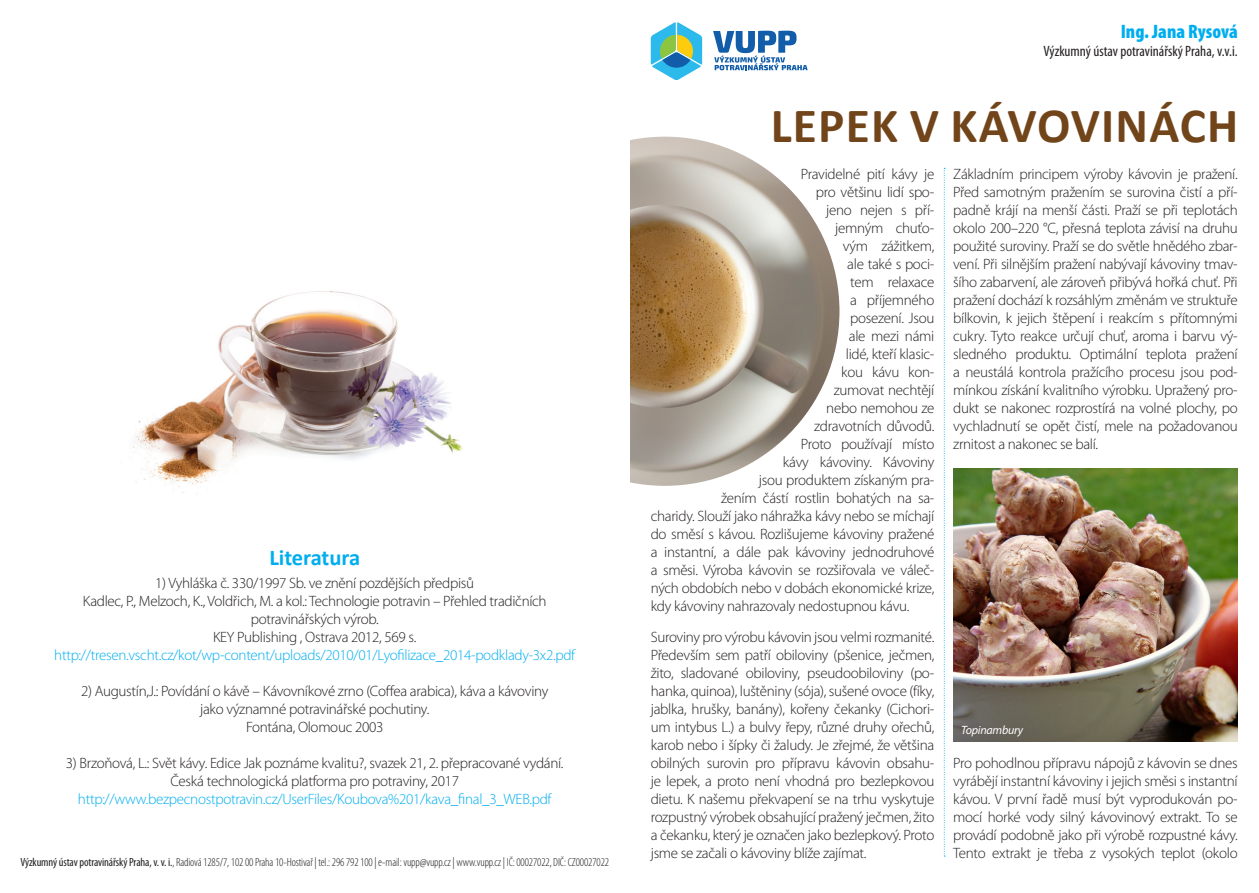
<style>
.page{position:relative;width:1259px;height:893px;background:#fff}
.page>*{position:absolute;margin:0;border:0;box-sizing:border-box;transform-origin:0 0}
.t1{font:700 49.5px "Calibri";letter-spacing:.025em;color:#71441a}
.t2{font:700 22.5px "Calibri";color:#00aeef}
.t3{font:900 condensed 19.5px "Myriad Pro";color:#00aeef}
.t4{font:300 15px/18px "Myriad Pro";letter-spacing:-.02em;color:#231f20;text-align:center}
.t5{font:300 15px "Myriad Pro";letter-spacing:-.02em;color:#00aeef}
.t6{font:condensed 15px "Myriad Pro";color:#231f20}
.t7{font:italic 12px "Myriad Pro";letter-spacing:-.02em;color:#fff}
.t8{font:300 condensed 11.85px "Myriad Pro";letter-spacing:-.01em;color:#231f20}
.s1{font-weight:400}
</style>
<div class="page">
<svg style="left:944px;top:168px;width:1px;height:689px"></svg>
<svg style="left:713px;top:31px;width:94px;height:39px"></svg>
<svg style="left:651px;top:22px;width:51px;height:58px"></svg>
<img style="left:490px;top:137px;width:349px;height:349px;border-radius:175px">
<img style="left:953px;top:469px;width:284px;height:272px">
<div style="left:372px;top:0;width:257px;height:512px;background:#fff"></div>
<img style="left:130px;top:291px;width:333px;height:204px">
<p class="t2" style="left:269px;top:542px;width:92px">Literatura</p>
<p class="t4" style="left:155px;top:574px;width:320px">1) Vyhláška č. 330/1997 Sb. ve znění pozdějších předpisů</p>
<p class="t4" style="left:83px;top:592px;width:465px">Kadlec, P., Melzoch, K., Voldřich, M. a kol.: Technologie potravin – Přehled tradičních potravinářských výrob.<br>KEY Publishing , Ostrava 2012, 569 s.</p>
<p class="t5" style="left:54px;top:646px;width:522px">http://tresen.vscht.cz/kot/wp-content/uploads/2010/01/Lyofilizace_2014-podklady-3x2.pdf</p>
<p class="t4" style="left:81px;top:682px;width:469px">2) Augustín,J.: Povídání o kávě – Kávovníkové zrno (Coffea arabica), káva a kávoviny jako významné potravinářské pochutiny.</p>
<p class="t4" style="left:246px;top:718px;width:139px">Fontána, Olomouc 2003</p>
<p class="t4" style="left:66px;top:754px;width:499px">3) Brzoňová, L.: Svět kávy. Edice Jak poznáme kvalitu?, svazek 21, 2. přepracované vydání.<br>Česká technologická platforma pro potraviny, 2017</p>
<p class="t5" style="left:78px;top:790px;width:475px">http://www.bezpecnostpotravin.cz/UserFiles/Koubova%201/kava_final_3_WEB.pdf</p>
<p class="t8" style="left:20px;top:855px;width:590px"><span class="s1">Výzkumný ústav potravinářský Praha, v. v. i.</span>, Radiová 1285/7, 102 00 Praha 10-Hostivař | tel.: 296 792 100 | e-mail: vupp@vupp.cz | www.vupp.cz | IČ: 00027022, DIČ: CZ00027022</p>
<p class="t3" style="left:1120px;top:21px;width:118px">Ing. Jana Rysová</p>
<p class="t6" style="left:1043px;top:42px;width:196px">Výzkumný ústav potravinářský Praha, v.v.i.</p>
<p class="t1" style="left:771px;top:90px;width:469px">LEPEK V KÁVOVINÁCH</p>
<p class="t4" style="left:801px;top:165px;width:135px">Pravidelné pití kávy je</p>
<p class="t4" style="left:816px;top:183px;width:120px">pro většinu lidí spo-</p>
<p class="t4" style="left:826px;top:201px;width:110px">jeno nejen s pří-</p>
<p class="t4" style="left:835px;top:219px;width:101px">jemným chuťo-</p>
<p class="t4" style="left:843px;top:237px;width:93px">vým zážitkem,</p>
<p class="t4" style="left:847px;top:255px;width:89px">ale také s poci-</p>
<p class="t4" style="left:850px;top:273px;width:86px">tem relaxace</p>
<p class="t4" style="left:850px;top:291px;width:85px">a příjemného</p>
<p class="t4" style="left:850px;top:309px;width:85px">posezení. Jsou</p>
<p class="t4" style="left:849px;top:327px;width:87px">ale mezi námi</p>
<p class="t4" style="left:846px;top:345px;width:90px">lidé, kteří klasic-</p>
<p class="t4" style="left:841px;top:363px;width:95px">kou kávu kon-</p>
<p class="t4" style="left:834px;top:381px;width:102px">zumovat nechtějí</p>
<p class="t4" style="left:826px;top:399px;width:110px">nebo nemohou ze</p>
<p class="t4" style="left:814px;top:417px;width:122px">zdravotních důvodů.</p>
<p class="t4" style="left:801px;top:435px;width:135px">Proto používají místo</p>
<p class="t4" style="left:783px;top:453px;width:153px">kávy kávoviny. Kávoviny</p>
<p class="t4" style="left:759px;top:471px;width:177px">jsou produktem získaným pra-</p>
<p class="t4" style="left:721px;top:489px;width:215px">žením částí rostlin bohatých na sa-</p>
<p class="t4" style="left:651px;top:507px;width:285px">charidy. Slouží jako náhražka kávy nebo se míchají</p>
<p class="t4" style="left:651px;top:525px;width:285px">do směsí s kávou. Rozlišujeme kávoviny pražené</p>
<p class="t4" style="left:651px;top:543px;width:285px">a instantní, a dále pak kávoviny jednodruhové</p>
<p class="t4" style="left:651px;top:561px;width:285px">a směsi. Výroba kávovin se rozšiřovala ve váleč-</p>
<p class="t4" style="left:651px;top:579px;width:285px">ných obdobích nebo v dobách ekonomické krize,</p>
<p class="t4" style="left:651px;top:597px;width:260px">kdy kávoviny nahrazovaly nedostupnou kávu.</p>
<p class="t4" style="left:651px;top:628px;width:285px;text-align:justify">Suroviny pro výrobu kávovin jsou velmi rozmanité.<br>Především sem patří obiloviny (pšenice, ječmen, žito, sladované obiloviny, pseudoobiloviny (po&shy;hanka, quinoa), luštěniny (sója), sušené ovoce (fíky, jablka, hrušky, banány), kořeny čekanky (Cichori&shy;um intybus L.) a bulvy řepy, různé druhy ořechů, karob nebo i šípky či žaludy. Je zřejmé, že většina obilných surovin pro přípravu kávovin obsahu&shy;je lepek, a proto není vhodná pro bezlepkovou dietu. K našemu překvapení se na trhu vyskytuje rozpustný výrobek obsahující pražený ječmen, žito a čekanku, který je označen jako bezlepkový. Proto jsme se začali o kávoviny blíže zajímat.</p>
<p class="t4" style="left:953px;top:165px;width:286px;text-align:justify">Základním principem výroby kávovin je pražení.<br>Před samotným pražením se surovina čistí a pří&shy;padně krájí na menší části. Praží se při teplotách okolo 200–220 °C, přesná teplota závisí na druhu použité suroviny. Praží se do světle hnědého zbar&shy;vení. Při silnějším pražení nabývají kávoviny tmav&shy;šího zabarvení, ale zároveň přibývá hořká chuť. Při pražení dochází k rozsáhlým změnám ve struktuře bílkovin, k jejich štěpení i reakcím s přítomnými cukry. Tyto reakce určují chuť, aroma i barvu vý&shy;sledného produktu. Optimální teplota pražení a neustálá kontrola pražícího procesu jsou pod&shy;mínkou získání kvalitního výrobku. Upražený pro&shy;dukt se nakonec rozprostírá na volné plochy, po vychladnutí se opět čistí, mele na požadovanou zrnitost a nakonec se balí.</p>
<p class="t7" style="left:961px;top:723px;width:64px">Topinambury</p>
<p class="t4" style="left:953px;top:754px;width:286px;text-align:justify">Pro pohodlnou přípravu nápojů z kávovin se dnes vyrábějí instantní kávoviny i jejich směsi s instantní kávou. V první řadě musí být vyprodukován po&shy;mocí horké vody silný kávovinový extrakt. To se provádí podobně jako při výrobě rozpustné kávy.<br>Tento extrakt je třeba z vysokých teplot (okolo</p>
</div>
